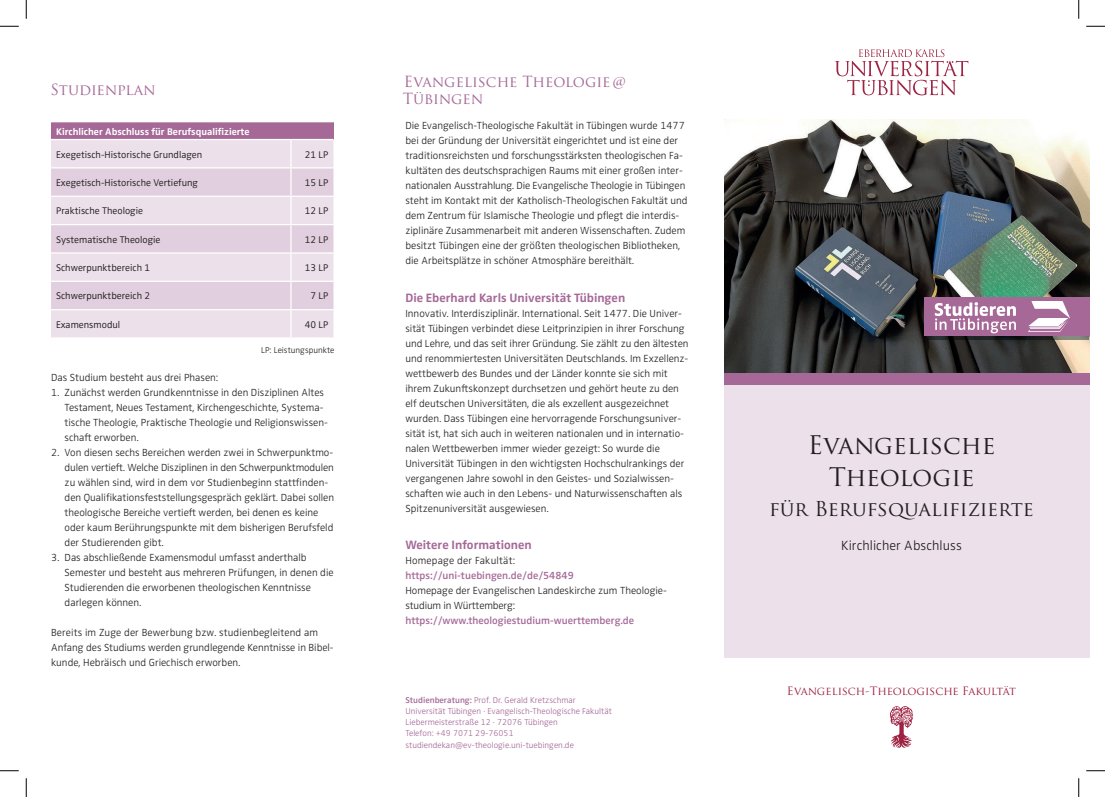
<style>
.page{position:relative;width:1105px;height:797px;background:#fff}
.page>*{position:absolute;margin:0;border:0;box-sizing:border-box;transform-origin:0 0}
.t1{font:25px/32.1px "Trajan Pro";color:#231f20;text-align:center}
.t2{font:20px "Trajan Pro";color:#231f20}
.t3{font:15px/17.5px "Trajan Pro";color:#a56897}
.t4{font:300 13.75px "Zwo OT";letter-spacing:.005em;color:#231f20}
.t5{font:700 12.5px "Zwo OT";color:#a56897}
.t6{font:11.25px "Trajan Pro";color:#9e2343}
.t7{font:300 10.62px/15px "Zwo OT";color:#231f20}
.t8{font:600 10.62px "Zwo OT";color:#a56897}
.t9{font:300 10px "Zwo OT";color:#231f20}
.t10{font:700 10px "Zwo OT";color:#fff}
.t11{font:300 8.75px/11.2px "Zwo OT";color:#a56897}
.t12{font:300 8.75px "Zwo OT";color:#231f20}
.s1{font-weight:600}
</style>
<div class="page">
<svg style="left:835px;top:49px;width:133px;height:46px"></svg>
<svg style="left:890px;top:706px;width:23px;height:41px"></svg>
<div style="left:51px;top:122px;width:282px;height:17px;background:#a56897"></div>
<div style="left:51px;top:140px;width:282px;height:197px;background:#ece1eb"></div>
<svg style="left:51px;top:168px;width:282px;height:141px;background:#e5d6e4"></svg>
<hr style="left:51px;top:167px;width:240px;height:1px;background:#fff">
<hr style="left:291px;top:167px;width:42px;height:1px;background:#fff">
<hr style="left:51px;top:196px;width:240px;height:1px;background:#fff">
<hr style="left:291px;top:196px;width:42px;height:1px;background:#fff">
<hr style="left:51px;top:224px;width:240px;height:1px;background:#fff">
<hr style="left:291px;top:224px;width:42px;height:1px;background:#fff">
<hr style="left:51px;top:252px;width:240px;height:1px;background:#fff">
<hr style="left:291px;top:252px;width:42px;height:1px;background:#fff">
<hr style="left:51px;top:281px;width:240px;height:1px;background:#fff">
<hr style="left:291px;top:281px;width:42px;height:1px;background:#fff">
<hr style="left:51px;top:309px;width:240px;height:1px;background:#fff">
<hr style="left:291px;top:309px;width:42px;height:1px;background:#fff">
<hr style="left:290px;top:140px;width:2px;height:27px;background:#fff">
<hr style="left:290px;top:168px;width:2px;height:28px;background:#fff">
<hr style="left:290px;top:197px;width:2px;height:27px;background:#fff">
<hr style="left:290px;top:225px;width:2px;height:27px;background:#fff">
<hr style="left:290px;top:253px;width:2px;height:28px;background:#fff">
<hr style="left:290px;top:282px;width:2px;height:27px;background:#fff">
<hr style="left:290px;top:310px;width:2px;height:27px;background:#fff">
<img style="left:724px;top:119px;width:365px;height:254px">
<div style="left:724px;top:385px;width:365px;height:272px;background:#ece1eb"></div>
<div style="left:724px;top:373px;width:365px;height:12px;background:#a56897"></div>
<svg style="left:928px;top:335px;width:161px;height:5px"></svg>
<div style="left:924px;top:296px;width:165px;height:39px;background:#a56897"></div>
<svg style="left:935px;top:302px;width:81px;height:31px"></svg>
<svg style="left:1028px;top:301px;width:42px;height:31px"></svg>
<svg style="left:0;top:25px;width:19px;height:2px"></svg>
<svg style="left:1086px;top:25px;width:19px;height:2px"></svg>
<svg style="left:0;top:770px;width:19px;height:1px"></svg>
<svg style="left:1086px;top:770px;width:19px;height:1px"></svg>
<svg style="left:25px;top:0;width:2px;height:19px"></svg>
<svg style="left:25px;top:778px;width:2px;height:19px"></svg>
<svg style="left:1078px;top:0;width:1px;height:19px"></svg>
<svg style="left:1078px;top:778px;width:1px;height:19px"></svg>
<h3 class="t3" style="left:50px;top:81px;width:107px">Studienplan</h3>
<p class="t10" style="left:56px;top:125px;width:195px">Kirchlicher Abschluss für Berufsqualifizierte</p>
<p class="t9" style="left:56px;top:148px;width:148px">Exegetisch-Historische Grundlagen</p>
<p class="t9" style="left:305px;top:148px;width:25px">21 LP</p>
<p class="t9" style="left:56px;top:177px;width:143px">Exegetisch-Historische Vertiefung</p>
<p class="t9" style="left:305px;top:177px;width:25px">15 LP</p>
<p class="t9" style="left:56px;top:205px;width:88px">Praktische Theologie</p>
<p class="t9" style="left:305px;top:205px;width:25px">12 LP</p>
<p class="t9" style="left:56px;top:233px;width:106px">Systematische Theologie</p>
<p class="t9" style="left:305px;top:233px;width:25px">12 LP</p>
<p class="t9" style="left:56px;top:262px;width:96px">Schwerpunktbereich 1</p>
<p class="t9" style="left:305px;top:262px;width:25px">13 LP</p>
<p class="t9" style="left:56px;top:290px;width:96px">Schwerpunktbereich 2</p>
<p class="t9" style="left:310px;top:290px;width:20px">7 LP</p>
<p class="t9" style="left:56px;top:319px;width:66px">Examensmodul</p>
<p class="t9" style="left:305px;top:319px;width:25px">40 LP</p>
<p class="t12" style="left:261px;top:345px;width:75px">LP: Leistungspunkte</p>
<p class="t7" style="left:51px;top:370px;width:169px">Das Studium besteht aus drei Phasen:</p>
<p class="t7" style="left:65px;top:385px;width:265px;text-indent:-14px">1. Zunächst werden Grundkenntnisse in den Disziplinen Altes Testament, Neues Testament, Kirchengeschichte, Systema&shy;tische Theologie, Praktische Theologie und Religionswissen&shy;schaft erworben.</p>
<p class="t7" style="left:65px;top:445px;width:271px;text-indent:-14px">2. Von diesen sechs Bereichen werden zwei in Schwerpunktmo&shy;dulen vertieft. Welche Disziplinen in den Schwerpunktmodulen zu wählen sind, wird in dem vor Studienbeginn stattfinden&shy;den Qualifikationsfeststellungsgespräch geklärt. Dabei sollen theologische Bereiche vertieft werden, bei denen es keine oder kaum Berührungspunkte mit dem bisherigen Berufsfeld der Studierenden gibt.</p>
<p class="t7" style="left:65px;top:550px;width:271px;text-indent:-14px">3. Das abschließende Examensmodul umfasst anderthalb Semester und besteht aus mehreren Prüfungen, in denen die Studierenden die erworbenen theologischen Kenntnisse darlegen können.</p>
<p class="t7" style="left:51px;top:625px;width:283px">Bereits im Zuge der Bewerbung bzw. studienbegleitend am<br>Anfang des Studiums werden grundlegende Kenntnisse in Bibel&shy;kunde, Hebräisch und Griechisch erworben.</p>
<h3 class="t3" style="left:403px;top:72px;width:225px">Evangelische Theologie@<br>Tübingen</h3>
<p class="t7" style="left:405px;top:118px;width:284px">Die Evangelisch-Theologische Fakultät in Tübingen wurde 1477 bei der Gründung der Universität eingerichtet und ist eine der traditionsreichsten und forschungsstärksten theologischen Fa&shy;kultäten des deutschsprachigen Raums mit einer großen inter&shy;nationalen Ausstrahlung. Die Evangelische Theologie in Tübingen steht im Kontakt mit der Katholisch-Theologischen Fakultät und dem Zentrum für Islamische Theologie und pflegt die interdis&shy;ziplinäre Zusammenarbeit mit anderen Wissenschaften. Zudem besitzt Tübingen eine der größten theologischen Bibliotheken, die Arbeitsplätze in schöner Atmosphäre bereithält.</p>
<p class="t5" style="left:405px;top:290px;width:221px">Die Eberhard Karls Universität Tübingen</p>
<p class="t7" style="left:405px;top:306px;width:285px">Innovativ. Interdisziplinär. International. Seit 1477. Die Univer&shy;sität Tübingen verbindet diese Leitprinzipien in ihrer Forschung und Lehre, und das seit ihrer Gründung. Sie zählt zu den ältesten und renommiertesten Universitäten Deutschlands. Im Exzellenz&shy;wettbewerb des Bundes und der Länder konnte sie sich mit ihrem Zukunftskonzept durchsetzen und gehört heute zu den elf deutschen Universitäten, die als exzellent ausgezeichnet wurden. Dass Tübingen eine hervorragende Forschungsuniver&shy;sität ist, hat sich auch in weiteren nationalen und in internatio&shy;nalen Wettbewerben immer wieder gezeigt: So wurde die Universität Tübingen in den wichtigsten Hochschulrankings der vergangenen Jahre sowohl in den Geistes- und Sozialwissen&shy;schaften wie auch in den Lebens- und Naturwissenschaften als Spitzenuniversität ausgewiesen.</p>
<p class="t5" style="left:405px;top:538px;width:128px">Weitere Informationen</p>
<p class="t7" style="left:405px;top:553px;width:111px">Homepage der Fakultät:</p>
<p class="t8" style="left:405px;top:569px;width:170px">https://uni-tuebingen.de/de/54849</p>
<p class="t7" style="left:405px;top:583px;width:262px">Homepage der Evangelischen Landeskirche zum Theologie&shy;studium in Württemberg:</p>
<p class="t8" style="left:405px;top:614px;width:230px">https://www.theologiestudium-wuerttemberg.de</p>
<p class="t11" style="left:405px;top:694px;width:208px"><span class="s1">Studienberatung:</span> Prof. Dr. Gerald Kretzschmar Universität Tübingen · Evangelisch-Theologische Fakultät Liebermeisterstraße 12 · 72076 Tübingen<br>Telefon: +49 7071 29-76051 studiendekan@ev-theologie.uni-tuebingen.de</p>
<h1 class="t1" style="left:808px;top:428px;width:189px">Evangelische<br>Theologie</h1>
<h2 class="t2" style="left:769px;top:495px;width:266px">für Berufsqualifizierte</h2>
<p class="t4" style="left:841px;top:538px;width:122px">Kirchlicher Abschluss</p>
<p class="t6" style="left:787px;top:683px;width:231px">Evangelisch-Theologische Fakultät</p>
</div>
